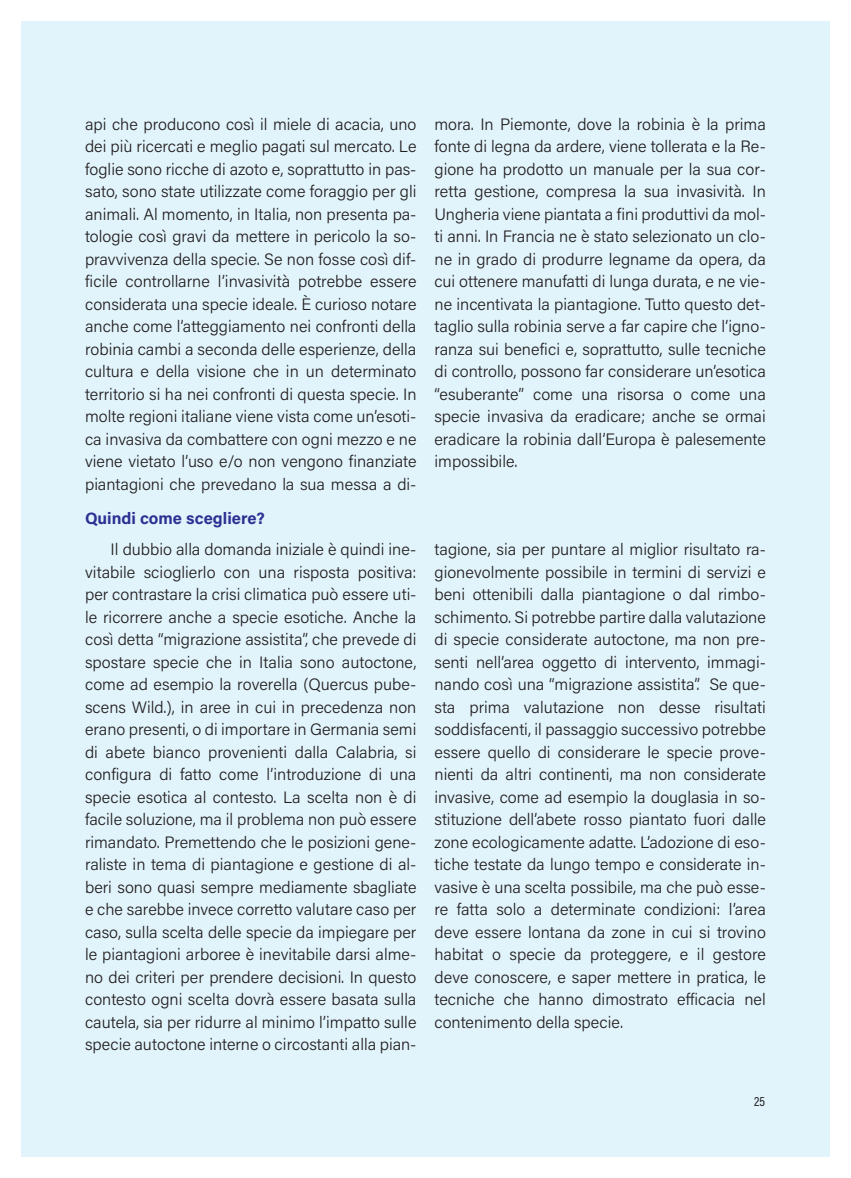
<style>
.page{position:relative;width:851px;height:1178px;background:#fff}
.page>*{position:absolute;margin:0;border:0;box-sizing:border-box;transform-origin:0 0}
.t1{font:300 16.5px/22.5px "Acumin Pro";color:#231f20;text-align:justify}
.t2{font:700 16.5px "Acumin Pro";color:#2e3092}
.t3{font:13.5px "Acumin Pro Cond";color:#231f20}
</style>
<div class="page">
<div style="left:21px;top:21px;width:808px;height:1136px;background:#e1f4fc"></div>
<p class="t1" style="left:85px;top:112px;width:333px">api che producono così il miele di acacia, uno dei più ricercati e meglio pagati sul mercato. Le foglie sono ricche di azoto e, soprattutto in pas&shy;sato, sono state utilizzate come foraggio per gli animali. Al momento, in Italia, non presenta pa&shy;tologie così gravi da mettere in pericolo la so&shy;pravvivenza della specie. Se non fosse così dif&shy;ficile controllarne l’invasività potrebbe essere considerata una specie ideale. È curioso notare anche come l’atteggiamento nei confronti della robinia cambi a seconda delle esperienze, della cultura e della visione che in un determinato territorio si ha nei confronti di questa specie. In molte regioni italiane viene vista come un’esoti&shy;ca invasiva da combattere con ogni mezzo e ne viene vietato l’uso e/o non vengono finanziate piantagioni che prevedano la sua messa a di-</p>
<p class="t1" style="left:434px;top:112px;width:333px">mora. In Piemonte, dove la robinia è la prima fonte di legna da ardere, viene tollerata e la Re&shy;gione ha prodotto un manuale per la sua cor&shy;retta gestione, compresa la sua invasività. In Ungheria viene piantata a fini produttivi da mol&shy;ti anni. In Francia ne è stato selezionato un clo&shy;ne in grado di produrre legname da opera, da cui ottenere manufatti di lunga durata, e ne vie&shy;ne incentivata la piantagione. Tutto questo det&shy;taglio sulla robinia serve a far capire che l’igno&shy;ranza sui benefici e, soprattutto, sulle tecniche di controllo, possono far considerare un’esotica “esuberante” come una risorsa o come una specie invasiva da eradicare; anche se ormai eradicare la robinia dall’Europa è palesemente impossibile.</p>
<p class="t2" style="left:85px;top:507px;width:181px">Quindi come scegliere?</p>
<p class="t1" style="left:85px;top:538px;width:333px;text-indent:26px">Il dubbio alla domanda iniziale è quindi ine&shy;vitabile scioglierlo con una risposta positiva: per contrastare la crisi climatica può essere uti&shy;le ricorrere anche a specie esotiche. Anche la così detta “migrazione assistita”, che prevede di spostare specie che in Italia sono autoctone, come ad esempio la roverella (Quercus pube&shy;scens Wild.), in aree in cui in precedenza non erano presenti, o di importare in Germania semi di abete bianco provenienti dalla Calabria, si configura di fatto come l’introduzione di una specie esotica al contesto. La scelta non è di facile soluzione, ma il problema non può essere rimandato. Premettendo che le posizioni gene&shy;raliste in tema di piantagione e gestione di al&shy;beri sono quasi sempre mediamente sbagliate e che sarebbe invece corretto valutare caso per caso, sulla scelta delle specie da impiegare per le piantagioni arboree è inevitabile darsi alme&shy;no dei criteri per prendere decisioni. In questo contesto ogni scelta dovrà essere basata sulla cautela, sia per ridurre al minimo l’impatto sulle specie autoctone interne o circostanti alla pian-</p>
<p class="t1" style="left:434px;top:538px;width:333px">tagione, sia per puntare al miglior risultato ra&shy;gionevolmente possibile in termini di servizi e beni ottenibili dalla piantagione o dal rimbo&shy;schimento. Si potrebbe partire dalla valutazione di specie considerate autoctone, ma non pre&shy;senti nell’area oggetto di intervento, immagi&shy;nando così una “migrazione assistita”. Se que&shy;sta prima valutazione non desse risultati soddisfacenti, il passaggio successivo potrebbe essere quello di considerare le specie prove&shy;nienti da altri continenti, ma non considerate invasive, come ad esempio la douglasia in so&shy;stituzione dell’abete rosso piantato fuori dalle zone ecologicamente adatte. L’adozione di eso&shy;tiche testate da lungo tempo e considerate in&shy;vasive è una scelta possibile, ma che può esse&shy;re fatta solo a determinate condizioni: l’area deve essere lontana da zone in cui si trovino habitat o specie da proteggere, e il gestore deve conoscere, e saper mettere in pratica, le tecniche che hanno dimostrato efficacia nel contenimento della specie.</p>
<p class="t3" style="left:754px;top:1092px;width:12px">25</p>
</div>
